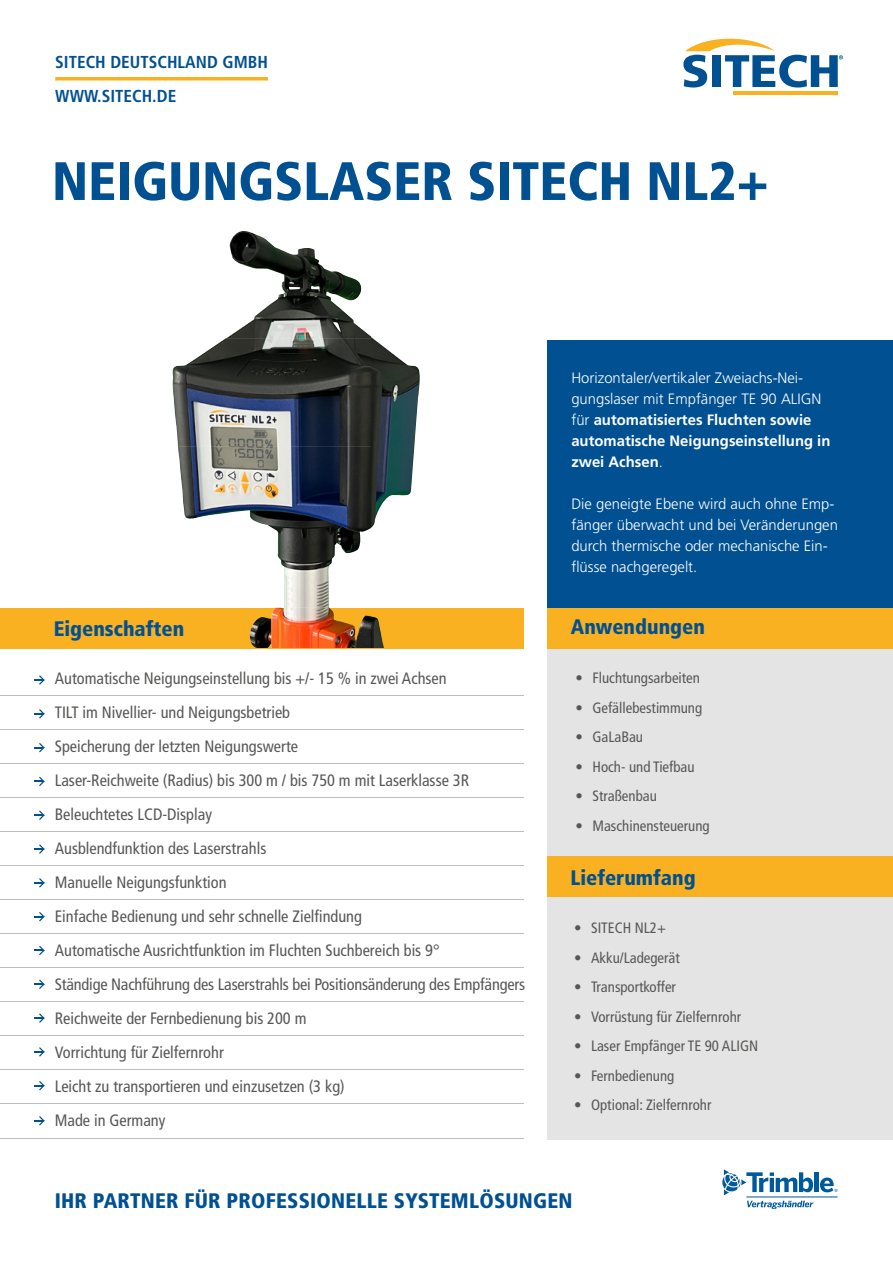
<style>
.page{position:relative;width:893px;height:1263px;background:#fff}
.page>*{position:absolute;margin:0;border:0;box-sizing:border-box;transform-origin:0 0}
.t1{font:900 condensed 54px "Frutiger LT Pro";color:#005092}
.t2{font:900 condensed 21px "Frutiger LT Pro";color:#005092}
.t3{font:700 condensed 17.25px/34.2px "Frutiger LT Pro";color:#005092}
.t4{font:condensed 16.5px/34px "Frutiger LT Pro";color:#575756}
.t5{font:300 15px/21px "Frutiger LT Pro";color:#fff}
.t6{font:condensed 15px "Frutiger LT Pro";color:#575756}
.s1{font-weight:700}
</style>
<div class="page">
<div style="left:0;top:608px;width:523px;height:40px;background:#f9b122"></div>
<img style="left:225px;top:231px;width:146px;height:108px">
<img style="left:371px;top:336px;width:49px;height:192px">
<img style="left:172px;top:339px;width:199px;height:107px">
<img style="left:178px;top:446px;width:193px;height:108px">
<img style="left:276px;top:554px;width:59px;height:54px">
<img style="left:250px;top:608px;width:134px;height:40px">
<div style="left:547px;top:648px;width:346px;height:492px;background:#e4e4e4"></div>
<div style="left:547px;top:340px;width:346px;height:280px;background:#005092"></div>
<hr style="left:733px;top:91px;width:104px;height:4px;background:#f9b122">
<svg style="left:683px;top:39px;width:160px;height:49px"></svg>
<div style="left:814px;top:1172px;width:5px;height:20px;background:#00599c"></div>
<svg style="left:820px;top:1177px;width:18px;height:15px"></svg>
<svg style="left:722px;top:1169px;width:91px;height:26px"></svg>
<hr style="left:746px;top:1197px;width:92px;height:1px;background:#00599c">
<svg style="left:747px;top:1201px;width:66px;height:8px"></svg>
<div style="left:547px;top:857px;width:346px;height:40px;background:#f9b122"></div>
<div style="left:547px;top:608px;width:346px;height:40px;background:#f9b122"></div>
<hr style="left:0;top:695px;width:523px;height:1px;background:#bdbdbd">
<hr style="left:0;top:729px;width:523px;height:1px;background:#bdbdbd">
<hr style="left:0;top:763px;width:523px;height:1px;background:#bdbdbd">
<hr style="left:0;top:797px;width:523px;height:1px;background:#bdbdbd">
<hr style="left:0;top:831px;width:523px;height:1px;background:#bdbdbd">
<hr style="left:0;top:865px;width:523px;height:1px;background:#bdbdbd">
<hr style="left:0;top:899px;width:523px;height:1px;background:#bdbdbd">
<hr style="left:0;top:933px;width:523px;height:1px;background:#bdbdbd">
<hr style="left:0;top:967px;width:523px;height:1px;background:#bdbdbd">
<hr style="left:0;top:1001px;width:523px;height:1px;background:#bdbdbd">
<hr style="left:0;top:1035px;width:523px;height:1px;background:#bdbdbd">
<hr style="left:0;top:1069px;width:523px;height:1px;background:#bdbdbd">
<hr style="left:0;top:1103px;width:523px;height:1px;background:#bdbdbd">
<svg style="left:34px;top:675px;width:11px;height:10px"></svg>
<svg style="left:34px;top:709px;width:11px;height:9px"></svg>
<svg style="left:34px;top:743px;width:11px;height:9px"></svg>
<svg style="left:34px;top:777px;width:11px;height:9px"></svg>
<svg style="left:34px;top:810px;width:11px;height:10px"></svg>
<svg style="left:34px;top:844px;width:11px;height:10px"></svg>
<svg style="left:34px;top:878px;width:11px;height:9px"></svg>
<svg style="left:34px;top:912px;width:11px;height:9px"></svg>
<svg style="left:34px;top:946px;width:11px;height:9px"></svg>
<svg style="left:34px;top:979px;width:11px;height:10px"></svg>
<svg style="left:34px;top:1013px;width:11px;height:10px"></svg>
<svg style="left:34px;top:1047px;width:11px;height:10px"></svg>
<svg style="left:34px;top:1081px;width:11px;height:9px"></svg>
<hr style="left:0;top:1138px;width:523px;height:1px;background:#bdbdbd">
<svg style="left:34px;top:1116px;width:11px;height:9px"></svg>
<svg style="left:55px;top:77px;width:213px;height:4px"></svg>
<p class="t3" style="left:55px;top:45px;width:214px">SITECH DEUTSCHLAND GMBH<br>WWW.SITECH.DE</p>
<h1 class="t1" style="left:52px;top:149px;width:718px">NEIGUNGSLASER SITECH NL2+</h1>
<p class="t2" style="left:54px;top:616px;width:132px">Eigenschaften</p>
<p class="t4" style="left:55px;top:662px;width:472px">Automatische Neigungseinstellung bis +/- 15 % in zwei Achsen<br>TILT im Nivellier- und Neigungsbetrieb<br>Speicherung der letzten Neigungswerte<br>Laser-Reichweite (Radius) bis 300 m / bis 750 m mit Laserklasse 3R Beleuchtetes LCD-Display<br>Ausblendfunktion des Laserstrahls<br>Manuelle Neigungsfunktion<br>Einfache Bedienung und sehr schnelle Zielfindung<br>Automatische Ausrichtfunktion im Fluchten Suchbereich bis 9°<br>Ständige Nachführung des Laserstrahls bei Positionsänderung des Empfängers Reichweite der Fernbedienung bis 200 m<br>Vorrichtung für Zielfernrohr<br>Leicht zu transportieren und einzusetzen (3 kg)<br>Made in Germany</p>
<p class="t5" style="left:571px;top:368px;width:261px">Horizontaler/vertikaler Zweiachs-Nei&shy;gungslaser mit Empfänger TE 90 ALIGN für <span class="s1">automatisiertes Fluchten sowie automatische Neigungseinstellung in zwei Achsen</span>.</p>
<p class="t5" style="left:571px;top:494px;width:268px">Die geneigte Ebene wird auch ohne Emp&shy;fänger überwacht und bei Veränderungen durch thermische oder mechanische Ein&shy;flüsse nachgeregelt.</p>
<p class="t2" style="left:571px;top:614px;width:136px">Anwendungen</p>
<p class="t6" style="left:575px;top:669px;width:126px">• Fluchtungsarbeiten</p>
<p class="t6" style="left:575px;top:699px;width:128px">• Gefällebestimmung</p>
<p class="t6" style="left:575px;top:728px;width:69px">• GaLaBau</p>
<p class="t6" style="left:575px;top:758px;width:121px">• Hoch- und Tiefbau</p>
<p class="t6" style="left:575px;top:787px;width:83px">• Straßenbau</p>
<p class="t6" style="left:575px;top:817px;width:136px">• Maschinensteuerung</p>
<p class="t2" style="left:570px;top:865px;width:127px">Lieferumfang</p>
<p class="t6" style="left:574px;top:919px;width:93px">• SITECH NL2+</p>
<p class="t6" style="left:574px;top:949px;width:107px">• Akku/Ladegerät</p>
<p class="t6" style="left:574px;top:978px;width:103px">• Transportkoffer</p>
<p class="t6" style="left:574px;top:1008px;width:169px">• Vorrüstung für Zielfernrohr</p>
<p class="t6" style="left:574px;top:1037px;width:186px">• Laser Empfänger TE 90 ALIGN</p>
<p class="t6" style="left:574px;top:1067px;width:102px">• Fernbedienung</p>
<p class="t6" style="left:574px;top:1096px;width:139px">• Optional: Zielfernrohr</p>
<p class="t2" style="left:55px;top:1188px;width:519px">IHR PARTNER FÜR PROFESSIONELLE SYSTEMLÖSUNGEN</p>
</div>
